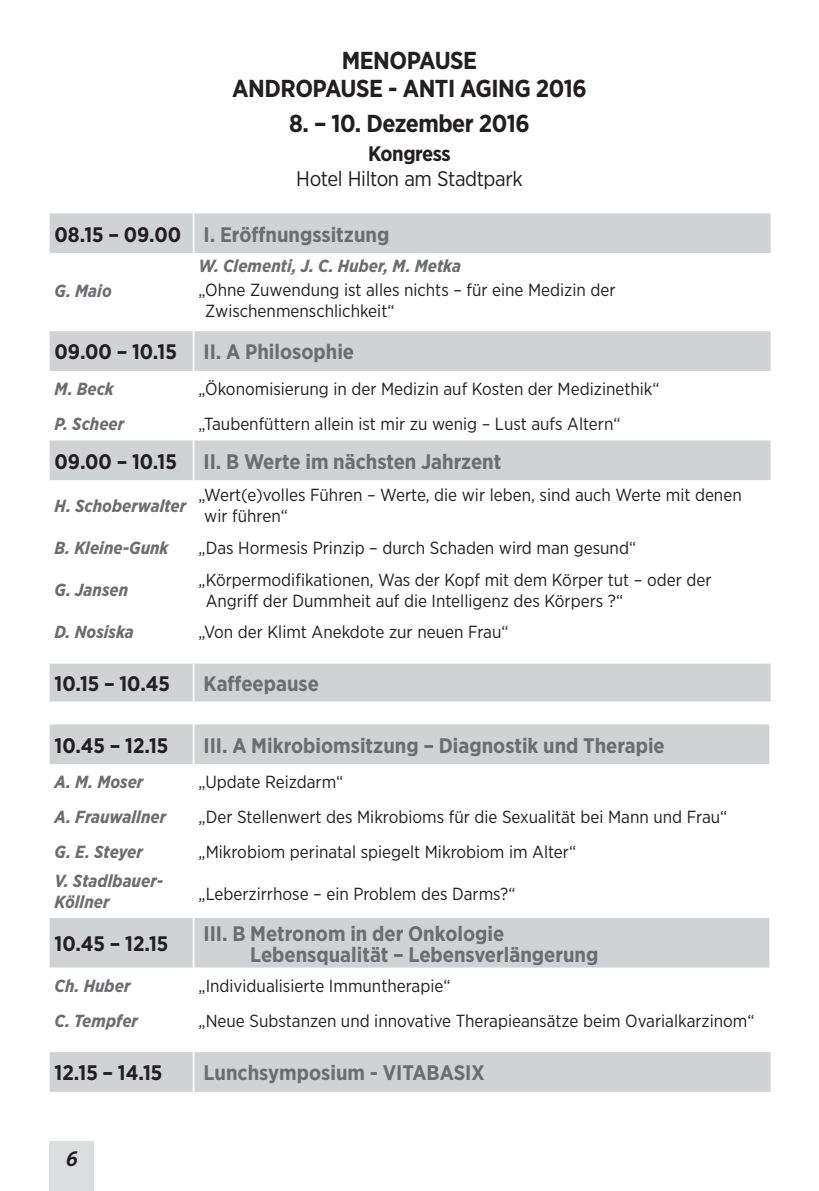
<style>
.page{position:relative;width:819px;height:1191px;background:#fff}
.page>*{position:absolute;margin:0;border:0;box-sizing:border-box;transform-origin:0 0}
.t1{font:700 24.5px/28px "Gotham Narrow";letter-spacing:-.02em;color:#231f20;text-align:center}
.t2{font:700 21px/21px "Gotham Narrow";color:#6c6d70}
.t3{font:700 21px "Gotham Narrow";color:#231f20}
.t4{font:21px "Gotham Narrow";letter-spacing:-.02em;color:#231f20}
.t5{font:700 21px "Gotham Narrow";letter-spacing:-.02em;color:#231f20}
.t6{font:italic 700 21px "The Sans";color:#231f20}
.t7{font:17.5px/21px "Gotham Narrow";color:#231f20}
.t8{font:italic 700 17.5px/21px "Gotham Narrow";color:#6c6d70}
.s1{color:#231f20}
</style>
<div class="page">
<div style="left:50px;top:1141px;width:44px;height:50px;background:#dcdddf"></div>
<div style="left:50px;top:213px;width:720px;height:40px;background:#d1d2d4"></div>
<hr style="left:193px;top:213px;width:1px;height:40px;background:#fff">
<div style="left:50px;top:1052px;width:720px;height:39px;background:#d1d2d4"></div>
<hr style="left:193px;top:1052px;width:1px;height:39px;background:#fff">
<svg style="left:50px;top:331px;width:720px;height:149px;fill:#d1d2d4"></svg>
<hr style="left:193px;top:331px;width:1px;height:40px;background:#fff">
<hr style="left:193px;top:371px;width:1px;height:35px;background:#fff">
<hr style="left:193px;top:406px;width:1px;height:34px;background:#fff">
<hr style="left:193px;top:440px;width:1px;height:40px;background:#fff">
<div style="left:50px;top:663px;width:720px;height:38px;background:#d1d2d4"></div>
<hr style="left:193px;top:663px;width:1px;height:38px;background:#fff">
<svg style="left:50px;top:724px;width:719px;height:243px"></svg>
<hr style="left:193px;top:724px;width:1px;height:40px;background:#fff">
<hr style="left:193px;top:764px;width:1px;height:35px;background:#fff">
<hr style="left:193px;top:799px;width:1px;height:34px;background:#fff">
<hr style="left:193px;top:833px;width:1px;height:35px;background:#fff">
<hr style="left:193px;top:868px;width:1px;height:50px;background:#fff">
<hr style="left:193px;top:918px;width:1px;height:49px;background:#fff">
<h1 class="t1" style="left:232px;top:46px;width:356px">MENOPAUSE<br>ANDROPAUSE - ANTI AGING 2016</h1>
<h1 class="t1" style="left:289px;top:109px;width:242px">8. – 10. Dezember 2016</h1>
<p class="t5" style="left:368px;top:140px;width:84px">Kongress</p>
<p class="t4" style="left:296px;top:165px;width:228px">Hotel Hilton am Stadtpark</p>
<p class="t2" style="left:55px;top:223px;width:336px"><span class="s1">08.15 – 09.00</span> I. Eröffnungssitzung</p>
<p class="t8" style="left:55px;top:280px;width:59px">G. Maio</p>
<p class="t8" style="left:198px;top:255px;width:264px">W. Clementi, J. C. Huber, M. Metka</p>
<p class="t7" style="left:205px;top:278px;width:412px;text-indent:-7px">„Ohne Zuwendung ist alles nichts – für eine Medizin der<br>Zwischenmenschlichkeit“</p>
<p class="t3" style="left:55px;top:338px;width:124px">09.00 – 10.15</p>
<p class="t2" style="left:203px;top:341px;width:152px">II. A Philosophie</p>
<p class="t8" style="left:55px;top:378px;width:61px">M. Beck</p>
<p class="t7" style="left:198px;top:378px;width:462px">„Ökonomisierung in der Medizin auf Kosten der Medizinethik“</p>
<p class="t8" style="left:55px;top:413px;width:71px">P. Scheer</p>
<p class="t7" style="left:198px;top:413px;width:423px">„Taubenfüttern allein ist mir zu wenig – Lust aufs Altern“</p>
<p class="t3" style="left:55px;top:448px;width:124px">09.00 – 10.15</p>
<p class="t2" style="left:203px;top:450px;width:299px">II. B Werte im nächsten Jahrzent</p>
<p class="t8" style="left:55px;top:495px;width:133px">H. Schoberwalter</p>
<p class="t7" style="left:204px;top:484px;width:539px;text-indent:-6px">„Wert(e)volles Führen – Werte, die wir leben, sind auch Werte mit denen wir führen“</p>
<p class="t8" style="left:55px;top:537px;width:115px">B. Kleine-Gunk</p>
<p class="t7" style="left:198px;top:537px;width:439px">„Das Hormesis Prinzip – durch Schaden wird man gesund“</p>
<p class="t8" style="left:55px;top:579px;width:75px">G. Jansen</p>
<p class="t7" style="left:206px;top:569px;width:507px;text-indent:-7px">„Körpermodifikationen, Was der Kopf mit dem Körper tut – oder der<br>Angriff der Dummheit auf die Intelligenz des Körpers ?“</p>
<p class="t8" style="left:55px;top:621px;width:81px">D. Nosiska</p>
<p class="t7" style="left:198px;top:621px;width:311px">„Von der Klimt Anekdote zur neuen Frau“</p>
<p class="t3" style="left:55px;top:670px;width:117px">10.15 – 10.45</p>
<p class="t2" style="left:203px;top:673px;width:117px">Kaffeepause</p>
<p class="t3" style="left:55px;top:732px;width:115px">10.45 – 12.15</p>
<p class="t2" style="left:203px;top:734px;width:463px">III. A Mikrobiomsitzung – Diagnostik und Therapie</p>
<p class="t8" style="left:55px;top:771px;width:90px">A. M. Moser</p>
<p class="t7" style="left:198px;top:771px;width:146px">„Update Reizdarm“</p>
<p class="t8" style="left:55px;top:806px;width:113px">A. Frauwallner</p>
<p class="t7" style="left:198px;top:806px;width:530px">„Der Stellenwert des Mikrobioms für die Sexualität bei Mann und Frau“</p>
<p class="t8" style="left:55px;top:841px;width:90px">G. E. Steyer</p>
<p class="t7" style="left:198px;top:841px;width:379px">„Mikrobiom perinatal spiegelt Mikrobiom im Alter“</p>
<p class="t8" style="left:55px;top:870px;width:110px">V. Stadlbauer-<br>Köllner</p>
<p class="t7" style="left:198px;top:883px;width:318px">„Leberzirrhose – ein Problem des Darms?“</p>
<p class="t3" style="left:55px;top:930px;width:115px">10.45 – 12.15</p>
<p class="t2" style="left:250px;top:922px;width:349px;text-indent:-47px">III. B Metronom in der Onkologie<br>Lebensqualität – Lebensverlängerung</p>
<p class="t8" style="left:55px;top:975px;width:77px">Ch. Huber</p>
<p class="t7" style="left:198px;top:975px;width:253px">„Individualisierte Immuntherapie“</p>
<p class="t8" style="left:55px;top:1010px;width:85px">C. Tempfer</p>
<p class="t7" style="left:198px;top:1009px;width:557px">„Neue Substanzen und innovative Therapieansätze beim Ovarialkarzinom“</p>
<p class="t3" style="left:55px;top:1059px;width:109px">12.15 – 14.15</p>
<p class="t2" style="left:203px;top:1062px;width:283px">Lunchsymposium - VITABASIX</p>
<p class="t6" style="left:66px;top:1141px;width:13px">6</p>
</div>
